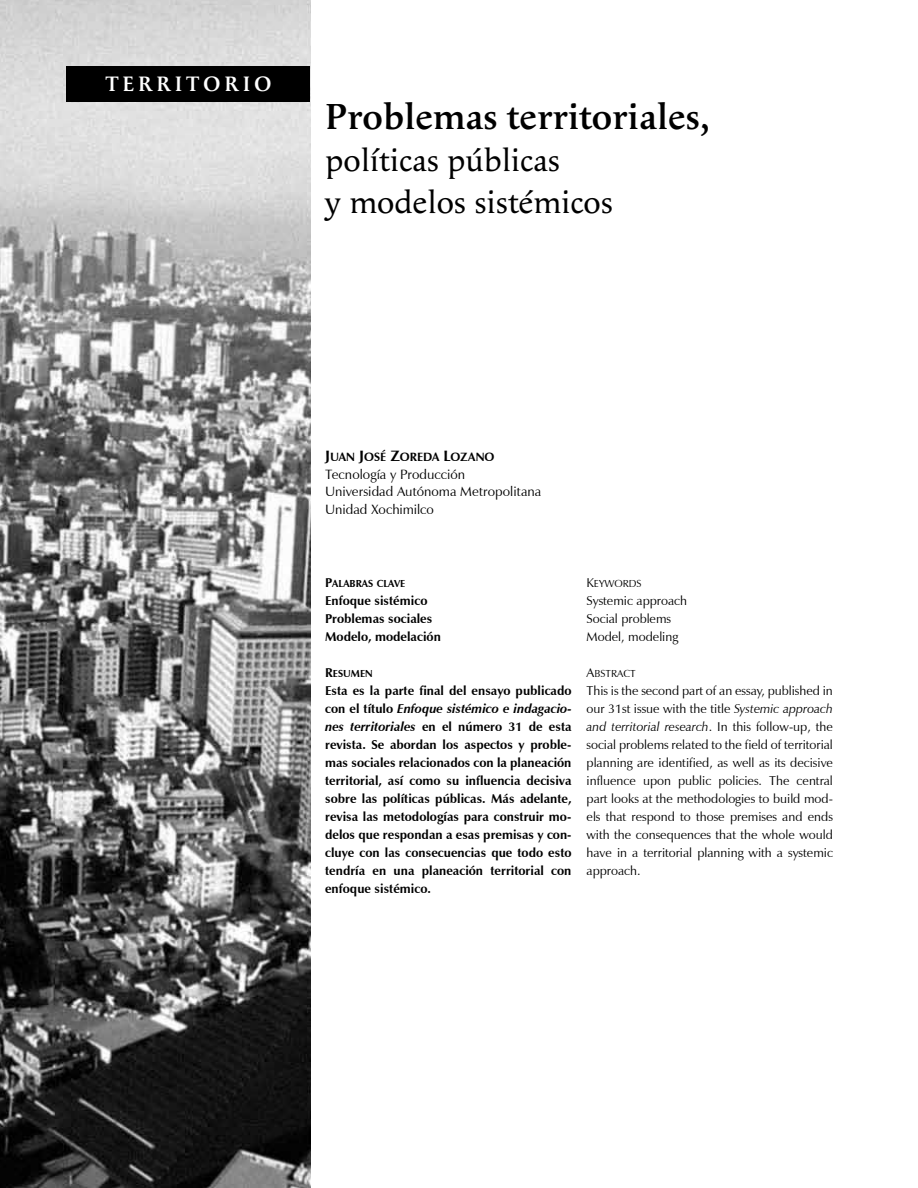
<style>
.page{position:relative;width:918px;height:1188px;background:#fff}
.page>*{position:absolute;margin:0;border:0;box-sizing:border-box;transform-origin:0 0}
.t1{font:600 37.5px "Apolline";color:#000}
.t2{font:33px/42px "Apolline";color:#000}
.t3{font:21.6px "Apolline Semi Bold SC800";letter-spacing:.175em;color:#fff}
.t4{font:13.5px/18px "Zapf Humanist 601 BT";color:#000}
.t5{font:700 12.75px/18px "Zapf Humanist 601 BT";color:#000}
.t6{font:12.75px/18px "Zapf Humanist 601 BT";color:#000}
.t7{font:12px "Zapf Humanist 601 BT Bold SC800";color:#000}
.t8{font:10.2px "Zapf Humanist 601 BT Bold SC800";color:#000}
.t9{font:10.2px "Zapf Humanist 601 BT Roman SC800";color:#000}
.s1{font-size:15px}
.s2{font-size:12.75px}
.s3{font-style:italic}
</style>
<div class="page">
<img style="left:0;top:0;width:310px;height:1188px">
<div style="left:67px;top:66px;width:243px;height:36px;background:#000"></div>
<p class="t3" style="left:105px;top:71px;width:168px">TERRITORIO</p>
<p class="t1" style="left:325px;top:94px;width:386px">Problemas territoriales,</p>
<p class="t2" style="left:325px;top:139px;width:289px">políticas públicas<br>y modelos sistémicos</p>
<p class="t7" style="left:325px;top:449px;width:171px"><span class="s1">J</span>UAN <span class="s1">J</span>OSÉ <span class="s1">Z</span>OREDA <span class="s1">L</span>OZANO</p>
<p class="t4" style="left:325px;top:465px;width:218px">Tecnología y Producción<br>Universidad Autónoma Metropolitana<br>Unidad Xochimilco</p>
<p class="t8" style="left:325px;top:577px;width:82px"><span class="s2">P</span>ALABRAS CLAVE</p>
<p class="t5" style="left:325px;top:591px;width:117px">Enfoque sistémico<br>Problemas sociales<br>Modelo, modelación</p>
<p class="t8" style="left:325px;top:667px;width:49px"><span class="s2">R</span>ESUMEN</p>
<p class="t5" style="left:325px;top:681px;width:248px;text-align:justify">Esta es la parte final del ensayo publicado con el título <span class="s3">Enfoque sistémico e indagacio&shy;nes territoriales</span> en el número 31 de esta revista. Se abordan los aspectos y proble&shy;mas sociales relacionados con la planeación territorial, así como su influencia decisiva sobre las políticas públicas. Más adelante, revisa las metodologías para construir mo&shy;delos que respondan a esas premisas y con&shy;cluye con las consecuencias que todo esto tendría en una planeación territorial con enfoque sistémico.</p>
<p class="t9" style="left:587px;top:577px;width:57px"><span class="s2">K</span>EYWORDS</p>
<p class="t6" style="left:587px;top:591px;width:102px">Systemic approach<br>Social problems<br>Model, modeling</p>
<p class="t9" style="left:587px;top:667px;width:51px"><span class="s2">A</span>BSTRACT</p>
<p class="t6" style="left:587px;top:681px;width:248px;text-align:justify">This is the second part of an essay, published in our 31st issue with the title <span class="s3">Systemic approach and territorial research</span>. In this follow-up, the social problems related to the field of territorial planning are identified, as well as its decisive influence upon public policies. The central part looks at the methodologies to build mod&shy;els that respond to those premises and ends with the consequences that the whole would have in a territorial planning with a systemic approach.</p>
</div>
